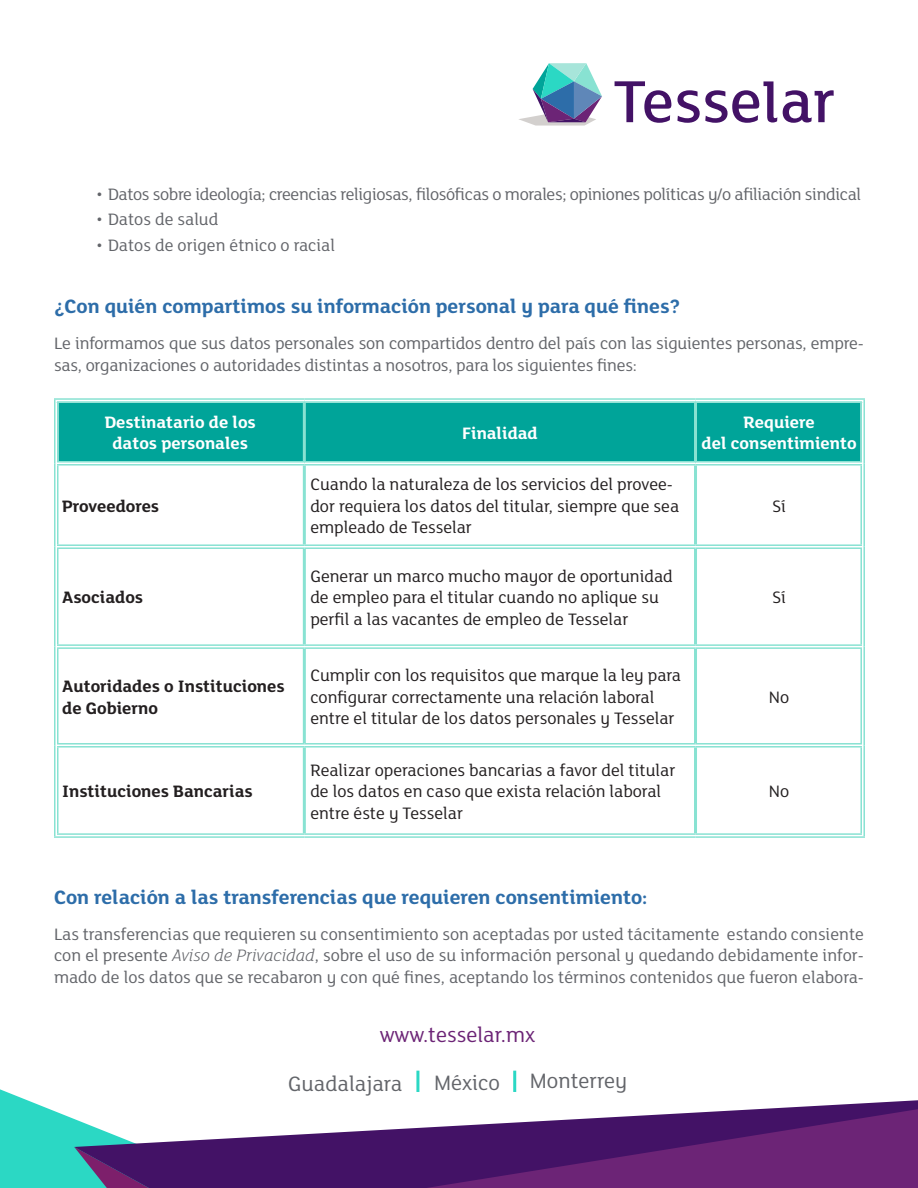
<style>
.page{position:relative;width:918px;height:1188px;background:#fff}
.page>*{position:absolute;margin:0;border:0;box-sizing:border-box;transform-origin:0 0}
.t1{font:22.65px "FS Lola";color:#63656a}
.t2{font:22.65px "FS Lola";color:#6c2476}
.t3{font:700 21px "FS Lola";color:#2d6da9}
.t4{font:18px/21.6px "FS Lola";letter-spacing:-.01em;color:#63656a}
.t5{font:18px/21.6px "FS Lola";color:#231f20}
.t6{font:700 18px "FS Lola";color:#231f20}
.t7{font:700 18px "FS Lola";color:#fff}
.s1{font-weight:300;font-style:italic}
</style>
<div class="page">
<svg style="left:615px;top:81px;width:56px;height:42px"></svg>
<svg style="left:677px;top:81px;width:100px;height:42px"></svg>
<svg style="left:783px;top:90px;width:51px;height:33px"></svg>
<svg style="left:519px;top:63px;width:83px;height:63px"></svg>
<svg style="left:0;top:1089px;width:74px;height:99px;background:#4bddcd"></svg>
<svg style="left:74px;top:1100px;width:844px;height:88px"></svg>
<svg style="left:426px;top:1109px;width:492px;height:79px;background:#662d7a"></svg>
<hr style="left:416px;top:1071px;width:3px;height:21px;background:#2bd8c4">
<hr style="left:513px;top:1071px;width:3px;height:21px;background:#2bd8c4">
<div style="left:58px;top:403px;width:802px;height:58px;background:#00a499"></div>
<svg style="left:55px;top:403px;width:1px;height:58px"></svg>
<svg style="left:55px;top:466px;width:1px;height:78px"></svg>
<svg style="left:55px;top:549px;width:1px;height:95px"></svg>
<svg style="left:55px;top:649px;width:1px;height:94px"></svg>
<svg style="left:55px;top:748px;width:1px;height:85px"></svg>
<hr style="left:303px;top:403px;width:3px;height:58px;background:#88e2d2">
<hr style="left:694px;top:403px;width:3px;height:58px;background:#88e2d2">
<hr style="left:303px;top:466px;width:3px;height:78px;background:#88e2d2">
<hr style="left:694px;top:466px;width:3px;height:78px;background:#88e2d2">
<hr style="left:303px;top:549px;width:3px;height:95px;background:#88e2d2">
<hr style="left:694px;top:549px;width:3px;height:95px;background:#88e2d2">
<hr style="left:303px;top:649px;width:3px;height:94px;background:#88e2d2">
<hr style="left:694px;top:649px;width:3px;height:94px;background:#88e2d2">
<hr style="left:303px;top:748px;width:3px;height:85px;background:#88e2d2">
<hr style="left:694px;top:748px;width:3px;height:85px;background:#88e2d2">
<hr style="left:54px;top:398px;width:250px;height:2px;background:#88e2d2">
<hr style="left:57px;top:401px;width:247px;height:2px;background:#88e2d2">
<hr style="left:54px;top:400px;width:1px;height:63px;background:#88e2d2">
<hr style="left:57px;top:403px;width:1px;height:58px;background:#88e2d2">
<hr style="left:304px;top:398px;width:392px;height:2px;background:#88e2d2">
<hr style="left:304px;top:401px;width:392px;height:2px;background:#88e2d2">
<hr style="left:696px;top:398px;width:169px;height:2px;background:#88e2d2">
<hr style="left:696px;top:401px;width:166px;height:2px;background:#88e2d2">
<hr style="left:860px;top:403px;width:2px;height:58px;background:#88e2d2">
<hr style="left:863px;top:400px;width:2px;height:63px;background:#88e2d2">
<hr style="left:57px;top:461px;width:247px;height:2px;background:#88e2d2">
<hr style="left:57px;top:464px;width:247px;height:2px;background:#88e2d2">
<hr style="left:54px;top:463px;width:1px;height:84px;background:#88e2d2">
<hr style="left:57px;top:466px;width:1px;height:78px;background:#88e2d2">
<hr style="left:304px;top:461px;width:392px;height:2px;background:#88e2d2">
<hr style="left:304px;top:464px;width:392px;height:2px;background:#88e2d2">
<hr style="left:696px;top:461px;width:166px;height:2px;background:#88e2d2">
<hr style="left:696px;top:464px;width:166px;height:2px;background:#88e2d2">
<hr style="left:860px;top:466px;width:2px;height:78px;background:#88e2d2">
<hr style="left:863px;top:463px;width:2px;height:84px;background:#88e2d2">
<hr style="left:57px;top:544px;width:247px;height:2px;background:#88e2d2">
<hr style="left:57px;top:547px;width:247px;height:2px;background:#88e2d2">
<hr style="left:54px;top:547px;width:1px;height:100px;background:#88e2d2">
<hr style="left:57px;top:549px;width:1px;height:95px;background:#88e2d2">
<hr style="left:304px;top:544px;width:392px;height:2px;background:#88e2d2">
<hr style="left:304px;top:547px;width:392px;height:2px;background:#88e2d2">
<hr style="left:696px;top:544px;width:166px;height:2px;background:#88e2d2">
<hr style="left:696px;top:547px;width:166px;height:2px;background:#88e2d2">
<hr style="left:860px;top:549px;width:2px;height:95px;background:#88e2d2">
<hr style="left:863px;top:547px;width:2px;height:100px;background:#88e2d2">
<hr style="left:57px;top:644px;width:247px;height:2px;background:#88e2d2">
<hr style="left:57px;top:647px;width:247px;height:2px;background:#88e2d2">
<hr style="left:54px;top:647px;width:1px;height:98px;background:#88e2d2">
<hr style="left:57px;top:649px;width:1px;height:94px;background:#88e2d2">
<hr style="left:304px;top:644px;width:392px;height:2px;background:#88e2d2">
<hr style="left:304px;top:647px;width:392px;height:2px;background:#88e2d2">
<hr style="left:696px;top:644px;width:166px;height:2px;background:#88e2d2">
<hr style="left:696px;top:647px;width:166px;height:2px;background:#88e2d2">
<hr style="left:860px;top:649px;width:2px;height:94px;background:#88e2d2">
<hr style="left:863px;top:647px;width:2px;height:98px;background:#88e2d2">
<hr style="left:57px;top:743px;width:247px;height:2px;background:#88e2d2">
<hr style="left:57px;top:746px;width:247px;height:2px;background:#88e2d2">
<hr style="left:54px;top:745px;width:1px;height:91px;background:#88e2d2">
<hr style="left:57px;top:748px;width:1px;height:85px;background:#88e2d2">
<hr style="left:304px;top:743px;width:392px;height:2px;background:#88e2d2">
<hr style="left:304px;top:746px;width:392px;height:2px;background:#88e2d2">
<hr style="left:696px;top:743px;width:166px;height:2px;background:#88e2d2">
<hr style="left:696px;top:746px;width:166px;height:2px;background:#88e2d2">
<hr style="left:860px;top:748px;width:2px;height:85px;background:#88e2d2">
<hr style="left:863px;top:745px;width:2px;height:91px;background:#88e2d2">
<hr style="left:57px;top:833px;width:247px;height:2px;background:#88e2d2">
<hr style="left:54px;top:836px;width:250px;height:2px;background:#88e2d2">
<hr style="left:304px;top:833px;width:392px;height:2px;background:#88e2d2">
<hr style="left:304px;top:836px;width:392px;height:2px;background:#88e2d2">
<hr style="left:696px;top:833px;width:166px;height:2px;background:#88e2d2">
<hr style="left:696px;top:836px;width:169px;height:2px;background:#88e2d2">
<p class="t4" style="left:97px;top:182px;width:766px">• Datos sobre ideología; creencias religiosas, filosóficas o morales; opiniones políticas y/o afiliación sindical</p>
<p class="t4" style="left:97px;top:208px;width:123px">• Datos de salud</p>
<p class="t4" style="left:97px;top:234px;width:240px">• Datos de origen étnico o racial</p>
<p class="t3" style="left:54px;top:292px;width:628px">¿Con quién compartimos su información personal y para qué fines?</p>
<p class="t4" style="left:54px;top:332px;width:811px">Le informamos que sus datos personales son compartidos dentro del país con las siguientes personas, empre&shy;sas, organizaciones o autoridades distintas a nosotros, para los siguientes fines:</p>
<p class="t7" style="left:105px;top:410px;width:153px">Destinatario de los</p>
<p class="t7" style="left:112px;top:431px;width:137px">datos personales</p>
<p class="t7" style="left:462px;top:420px;width:77px">Finalidad</p>
<p class="t7" style="left:744px;top:410px;width:73px">Requiere</p>
<p class="t7" style="left:702px;top:431px;width:157px">del consentimiento</p>
<p class="t6" style="left:62px;top:494px;width:98px">Proveedores</p>
<p class="t5" style="left:310px;top:473px;width:370px">Cuando la naturaleza de los servicios del provee&shy;dor requiera los datos del titular, siempre que sea empleado de Tesselar</p>
<p class="t5" style="left:772px;top:494px;width:15px">Sí</p>
<p class="t6" style="left:62px;top:585px;width:82px">Asociados</p>
<p class="t5" style="left:310px;top:564px;width:364px">Generar un marco mucho mayor de oportunidad de empleo para el titular cuando no aplique su perfil a las vacantes de empleo de Tesselar</p>
<p class="t5" style="left:772px;top:586px;width:15px">Sí</p>
<p class="t6" style="left:62px;top:674px;width:224px">Autoridades o Instituciones</p>
<p class="t6" style="left:62px;top:695px;width:97px">de Gobierno</p>
<p class="t5" style="left:310px;top:664px;width:372px">Cumplir con los requisitos que marque la ley para configurar correctamente una relación laboral entre el titular de los datos personales y Tesselar</p>
<p class="t5" style="left:769px;top:685px;width:22px">No</p>
<p class="t6" style="left:62px;top:779px;width:192px">Instituciones Bancarias</p>
<p class="t5" style="left:310px;top:758px;width:367px">Realizar operaciones bancarias a favor del titular de los datos en caso que exista relación laboral entre éste y Tesselar</p>
<p class="t5" style="left:769px;top:780px;width:22px">No</p>
<p class="t3" style="left:54px;top:883px;width:595px">Con relación a las transferencias que requieren consentimiento:</p>
<p class="t4" style="left:54px;top:922px;width:811px;text-align:justify">Las transferencias que requieren su consentimiento son aceptadas por usted tácitamente estando consiente con el presente <span class="s1">Aviso de Privacidad</span>, sobre el uso de su información personal y quedando debidamente infor&shy;mado de los datos que se recabaron y con qué fines, aceptando los términos contenidos que fueron elabora-</p>
<p class="t2" style="left:380px;top:1020px;width:157px">www.tesselar.mx</p>
<p class="t1" style="left:288px;top:1069px;width:116px">Guadalajara</p>
<p class="t1" style="left:434px;top:1068px;width:67px">México</p>
<p class="t1" style="left:530px;top:1066px;width:99px">Monterrey</p>
</div>
